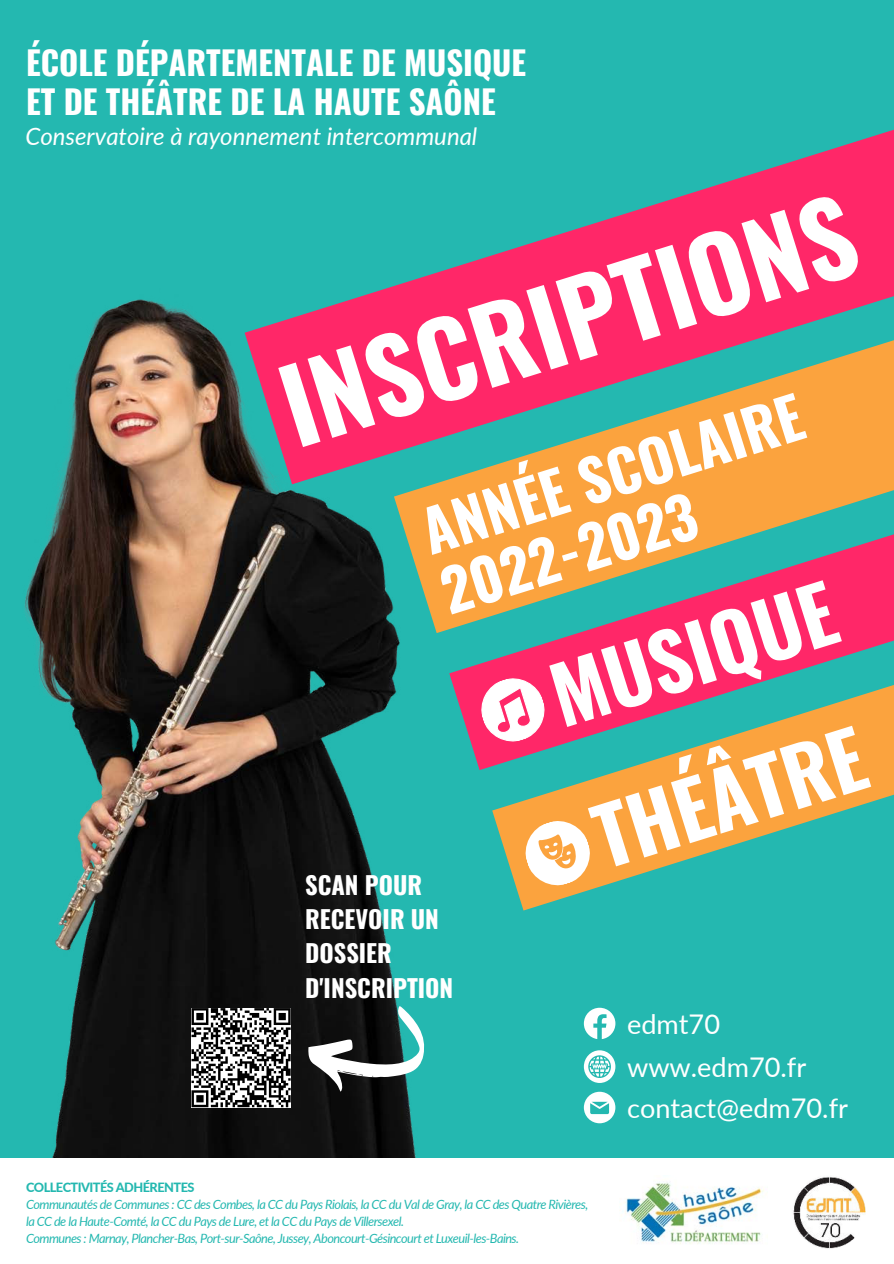
<style>
.page{position:relative;width:894px;height:1264px;background:#fff}
.page>*{position:absolute;margin:0;border:0;box-sizing:border-box;transform-origin:0 0}
.t1{font:700 102.3px "Oswald";color:#fff}
.t2{font:700 78.75px "Oswald";color:#fff}
.t3{font:700 57.9px/63.2px "Oswald";color:#fff}
.t4{font:700 32.7px/38.4px "Oswald";color:#fff}
.t5{font:27.15px "Lato";color:#fff}
.t6{font:700 24.45px/34px "Oswald";color:#fff}
.t7{font:italic 24px "Lato";color:#fff}
.t8{font:italic 12.75px/17px "Lato";letter-spacing:-.04em;color:#24b8b0}
.t9{font:800 12.75px "Lato";letter-spacing:-.04em;color:#24b8b0}
</style>
<div class="page">
<div style="left:0;top:0;width:893px;height:1263px;background:#24b8b0"></div>
<img style="left:24px;top:299px;width:392px;height:859px">
<div style="left:0;top:1158px;width:893px;height:105px;background:#fff"></div>
<img style="left:791px;top:1174px;width:74px;height:75px;border-radius:50%">
<img style="left:622px;top:1182px;width:142px;height:62px">
<svg style="left:583px;top:1007px;width:32px;height:32px"></svg>
<svg style="left:583px;top:1091px;width:32px;height:32px"></svg>
<svg style="left:583px;top:1050px;width:32px;height:32px"></svg>
<svg style="left:308px;top:1006px;width:116px;height:85px;background:#4c5e5e"></svg>
<svg style="left:191px;top:1008px;width:99px;height:99px;background:#838383"></svg>
<svg style="left:394px;top:484px;width:499px;height:149px;fill:#fba33e"></svg>
<svg style="left:244px;top:130px;width:649px;height:354px"></svg>
<svg style="left:492px;top:770px;width:401px;height:140px"></svg>
<svg style="left:449px;top:511px;width:444px;height:259px"></svg>
<svg style="left:478px;top:674px;width:69px;height:70px;background:#ff9dba"></svg>
<svg style="left:521px;top:817px;width:72px;height:72px;background:#fcd09d"></svg>
<h3 class="t4" style="left:26px;top:46px;width:501px">ÉCOLE DÉPARTEMENTALE DE MUSIQUE<br>ET DE THÉÂTRE DE LA HAUTE SAÔNE</h3>
<h3 class="t7" style="left:25px;top:119px;width:453px">Conservatoire à rayonnement intercommunal</h3>
<h1 class="t1" style="left:268px;top:356px;width:596px;rotate:-17deg">INSCRIPTIONS</h1>
<h3 class="t3" style="left:415px;top:505px;width:397px;rotate:-17deg">ANNÉE SCOLAIRE<br>2022-2023</h3>
<h2 class="t2" style="left:541px;top:657px;width:295px;rotate:-17deg">MUSIQUE</h2>
<h2 class="t2" style="left:584px;top:798px;width:281px;rotate:-17deg">THÉÂTRE</h2>
<h3 class="t6" style="left:305px;top:869px;width:150px">SCAN POUR<br>RECEVOIR UN<br>DOSSIER<br>D'INSCRIPTION</h3>
<p class="t9" style="left:26px;top:1177px;width:170px">COLLECTIVITÉS ADHÉRENTES</p>
<p class="t8" style="left:26px;top:1194px;width:563px">Communautés de Communes : CC des Combes, la CC du Pays Riolais, la CC du Val de Gray, la CC des Quatre Rivières, la CC de la Haute-Comté, la CC du Pays de Lure, et la CC du Pays de Villersexel.<br>Communes : Marnay, Plancher-Bas, Port-sur-Saône, Jussey, Aboncourt-Gésincourt et Luxeuil-les-Bains.</p>
<h3 class="t5" style="left:627px;top:1004px;width:94px">edmt70</h3>
<h3 class="t5" style="left:627px;top:1047px;width:181px">www.edm70.fr</h3>
<h3 class="t5" style="left:627px;top:1088px;width:222px">contact@edm70.fr</h3>
</div>
